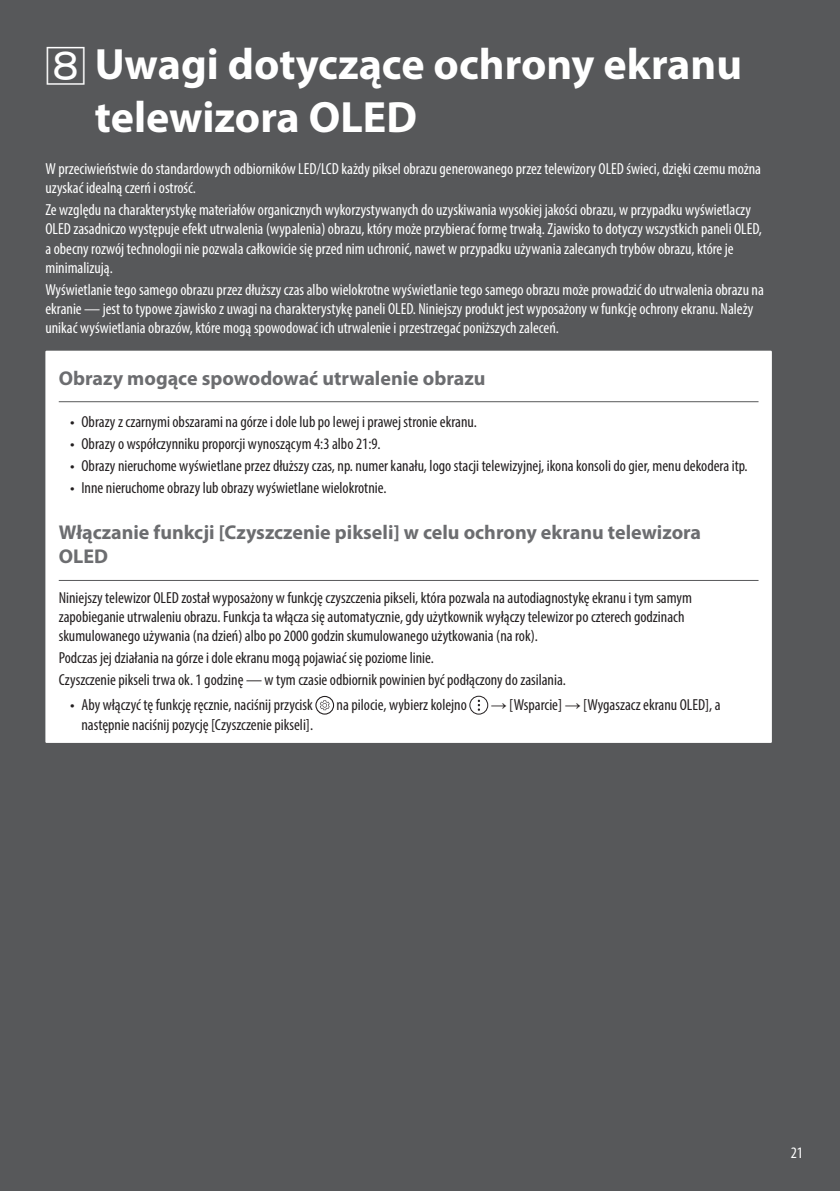
<style>
.page{position:relative;width:840px;height:1191px;background:#fff}
.page>*{position:absolute;margin:0;border:0;box-sizing:border-box;transform-origin:0 0}
.Title1_White{font:700 44px/52.8px "Myriad Pro";color:#fff}
.t1{font:700 20px/24px "Myriad Pro";color:#6c6d70}
.t2{font:condensed 16px/19.2px "Myriad Pro";color:#231f20}
.Body{font:condensed 16px/19.2px "Myriad Pro";color:#fff}
.Page_Number_Right{font:condensed 16px "Myriad Pro";color:#fff}
.s1{font-family:"LG Smart";font-stretch:normal}
.s2{font-family:"Arial";font-stretch:normal}
</style>
<div class="page">
<div style="left:0;top:0;width:839px;height:1191px;background:#57585a"></div>
<div style="left:46px;top:352px;width:724px;height:390px;background:#fff"></div>
<hr style="left:59px;top:401px;width:699px;height:1px;background:#57585a">
<hr style="left:59px;top:580px;width:699px;height:1px;background:#57585a">
<div style="left:315px;top:696px;width:19px;height:18px;border:1px solid #231f20;border-radius:50%"></div>
<svg style="left:320px;top:700px;width:9px;height:10px"></svg>
<div style="left:469px;top:695px;width:19px;height:19px;border:1px solid #231f20;border-radius:50%"></div>
<svg style="left:477px;top:699px;width:3px;height:12px"></svg>
<div style="left:45px;top:351px;width:726px;height:392px;border:2px solid #fff"></div>
<p class="Title1_White" style="left:95px;top:37px;width:648px">Uwagi dotyczące ochrony ekranu telewizora OLED</p>
<p class="Body" style="left:45px;top:159px;width:716px">W przeciwieństwie do standardowych odbiorników LED/LCD każdy piksel obrazu generowanego przez telewizory OLED świeci, dzięki czemu można uzyskać idealną czerń i ostrość.</p>
<p class="Body" style="left:45px;top:200px;width:717px">Ze względu na charakterystykę materiałów organicznych wykorzystywanych do uzyskiwania wysokiej jakości obrazu, w przypadku wyświetlaczy OLED zasadniczo występuje efekt utrwalenia (wypalenia) obrazu, który może przybierać formę trwałą. Zjawisko to dotyczy wszystkich paneli OLED, a obecny rozwój technologii nie pozwala całkowicie się przed nim uchronić, nawet w przypadku używania zalecanych trybów obrazu, które je minimalizują.</p>
<p class="Body" style="left:45px;top:280px;width:719px">Wyświetlanie tego samego obrazu przez dłuższy czas albo wielokrotne wyświetlanie tego samego obrazu może prowadzić do utrwalenia obrazu na ekranie — jest to typowe zjawisko z uwagi na charakterystykę paneli OLED. Niniejszy produkt jest wyposażony w funkcję ochrony ekranu. Należy unikać wyświetlania obrazów, które mogą spowodować ich utrwalenie i przestrzegać poniższych zaleceń.</p>
<p class="t1" style="left:59px;top:365px;width:428px">Obrazy mogące spowodować utrwalenie obrazu</p>
<p class="t2" style="left:70px;top:412px;width:408px"><span class="s1">•</span> Obrazy z czarnymi obszarami na górze i dole lub po lewej i prawej stronie ekranu.</p>
<p class="t2" style="left:70px;top:434px;width:312px"><span class="s1">•</span> Obrazy o współczynniku proporcji wynoszącym 4:3 albo 21:9.</p>
<p class="t2" style="left:70px;top:456px;width:678px"><span class="s1">•</span> Obrazy nieruchome wyświetlane przez dłuższy czas, np. numer kanału, logo stacji telewizyjnej, ikona konsoli do gier, menu dekodera itp.</p>
<p class="t2" style="left:70px;top:478px;width:318px"><span class="s1">•</span> Inne nieruchome obrazy lub obrazy wyświetlane wielokrotnie.</p>
<p class="t1" style="left:59px;top:520px;width:643px">Włączanie funkcji [Czyszczenie pikseli] w celu ochrony ekranu telewizora<br>OLED</p>
<p class="t2" style="left:59px;top:588px;width:634px">Niniejszy telewizor OLED został wyposażony w funkcję czyszczenia pikseli, która pozwala na autodiagnostykę ekranu i tym samym zapobieganie utrwaleniu obrazu. Funkcja ta włącza się automatycznie, gdy użytkownik wyłączy telewizor po czterech godzinach skumulowanego używania (na dzień) albo po 2000 godzin skumulowanego użytkowania (na rok).</p>
<p class="t2" style="left:59px;top:647px;width:508px;line-height:22px">Podczas jej działania na górze i dole ekranu mogą pojawiać się poziome linie.<br>Czyszczenie pikseli trwa ok. 1 godzinę — w tym czasie odbiornik powinien być podłączony do zasilania.</p>
<p class="t2" style="left:70px;top:695px;width:244px"><span class="s1">•</span> Aby włączyć tę funkcję ręcznie, naciśnij przycisk</p>
<p class="t2" style="left:336px;top:695px;width:132px">na pilocie, wybierz kolejno</p>
<p class="t2" style="left:490px;top:695px;width:231px"><span class="s2">→</span> [Wsparcie] <span class="s2">→</span> [Wygaszacz ekranu OLED], a</p>
<p class="t2" style="left:81px;top:714px;width:233px">następnie naciśnij pozycję [Czyszczenie pikseli].</p>
<p class="Page_Number_Right" style="left:790px;top:1142px;width:14px">21</p>
</div>
